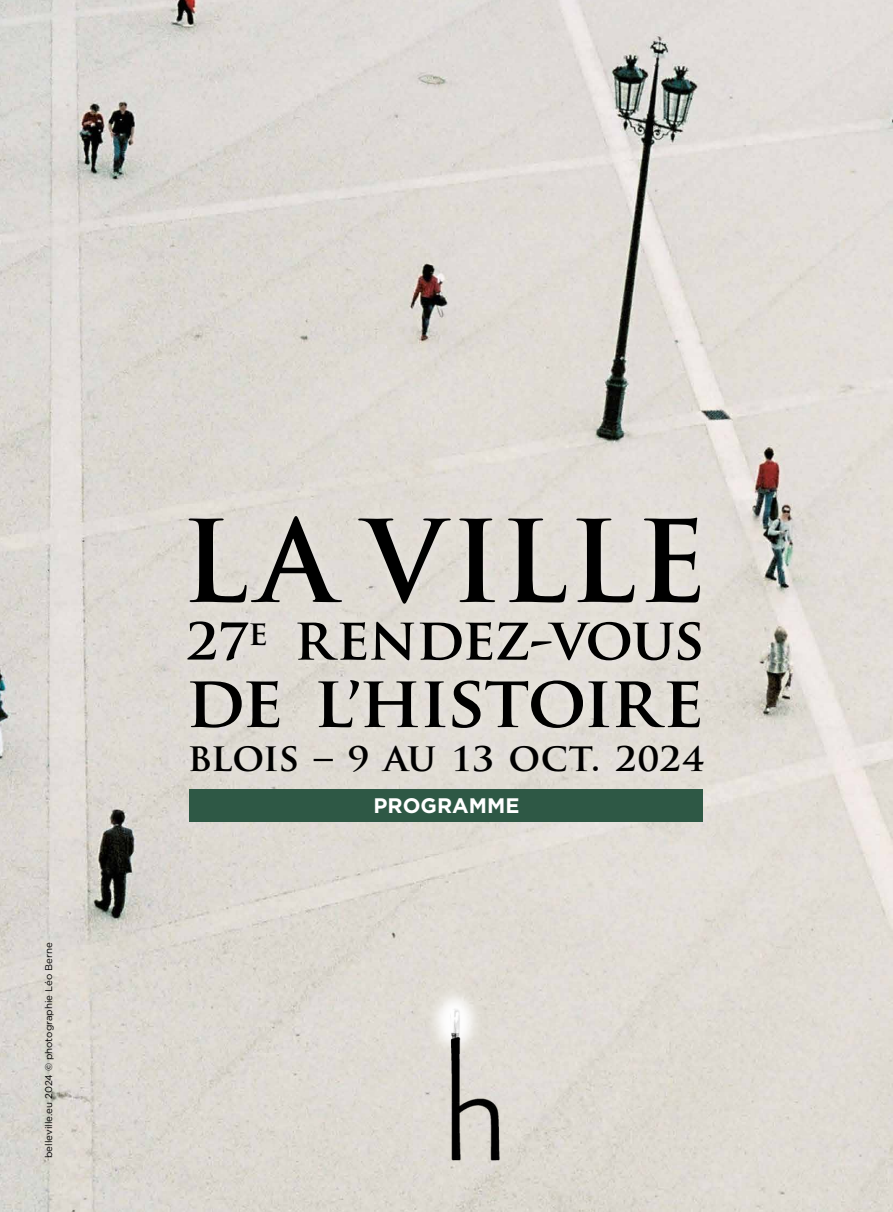
<style>
.page{position:relative;width:893px;height:1212px;background:#fff}
.page>*{position:absolute;margin:0;border:0;box-sizing:border-box;transform-origin:0 0}
.t1{font:700 110.55px "Trajan Pro";letter-spacing:.01em;color:#000}
.t2{font:700 71.25px "Trajan Pro";letter-spacing:-.025em;color:#000}
.t3{font:700 57.75px "Trajan Pro";letter-spacing:-.025em;color:#000}
.t4{font:700 38.55px "Trajan Pro";letter-spacing:-.01em;color:#000}
.t5{font:700 21px "Gotham";color:#fff}
.t6{font:9.75px "Gotham";color:#000}
</style>
<div class="page">
<img style="left:0;top:0;width:893px;height:1212px">
<div style="left:190px;top:789px;width:513px;height:33px;background:#2e5845"></div>
<img style="left:398px;top:978px;width:155px;height:225px">
<div style="left:175px;top:503px;width:542px;height:283px;background:#e2ded7"></div>
<p class="t6" style="left:43px;top:1158px;width:217px;rotate:-90deg">belleville.eu 2024 © photographie Léo Berne</p>
<h1 class="t1" style="left:181px;top:493px;width:527px">LA VILLE</h1>
<h3 class="t3" style="left:185px;top:603px;width:520px">27<sup>e</sup> rendez-vous</h3>
<h2 class="t2" style="left:186px;top:657px;width:519px">de l’histoire</h2>
<h3 class="t4" style="left:188px;top:733px;width:518px">blois – 9 au 13 oct. 2024</h3>
<h3 class="t5" style="left:374px;top:792px;width:147px">PROGRAMME</h3>
</div>
